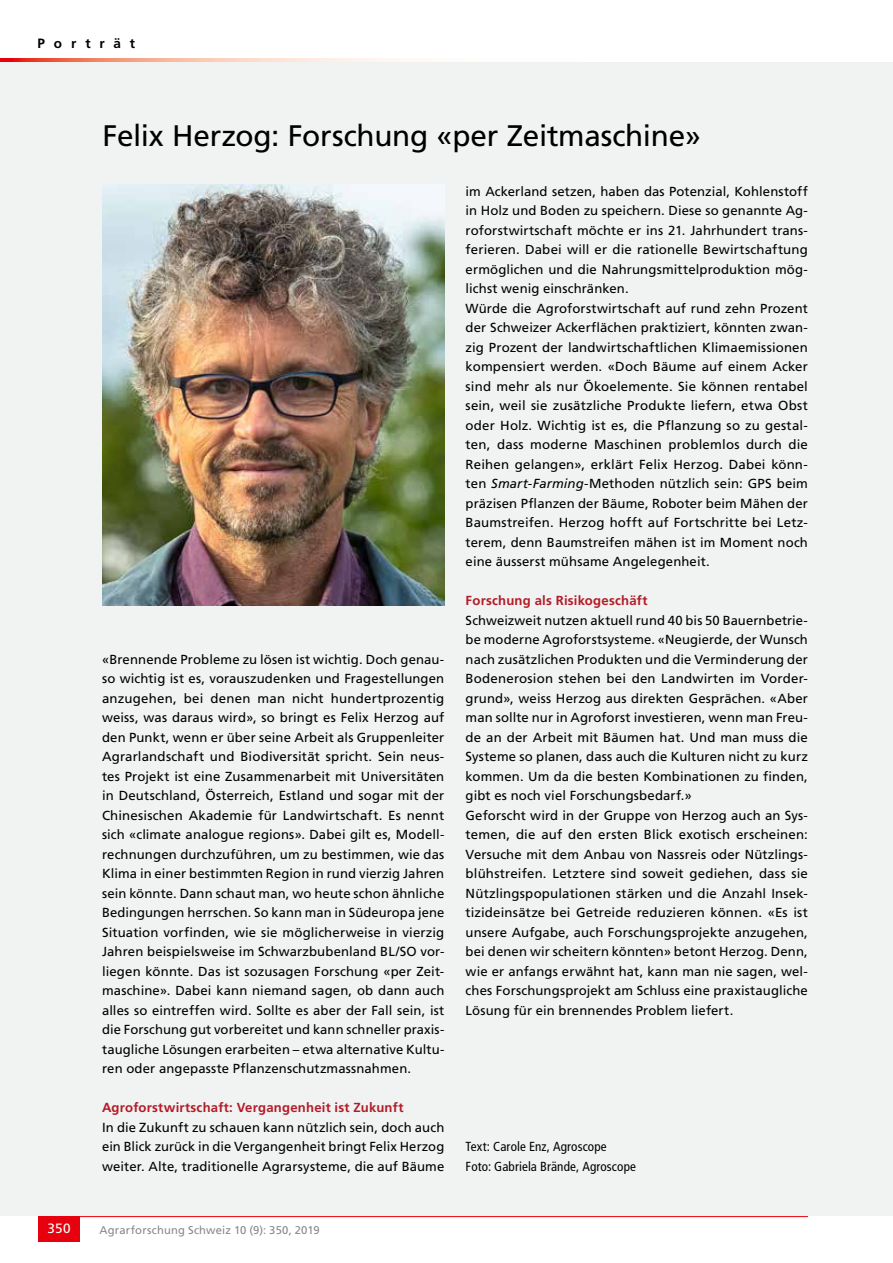
<style>
.page{position:relative;width:893px;height:1263px;background:#fff}
.page>*{position:absolute;margin:0;border:0;box-sizing:border-box;transform-origin:0 0}
.t1{font:29.7px "Frutiger LT Std";letter-spacing:-.01em;color:#000}
.t2{font:700 13.5px "Frutiger LT Std";letter-spacing:.655em;color:#000}
.t3{font:13.5px "Frutiger LT Std";color:#fff}
.t4{font:13.2px/19.5px "Frutiger LT Std";letter-spacing:.01em;color:#000}
.t5{font:700 13.2px "Frutiger LT Std";letter-spacing:.015em;color:#b21c27}
.t6{font:condensed 13.2px/19.5px "Frutiger LT Std";letter-spacing:.01em;color:#000}
.t7{font:11.25px "Frutiger LT Std";letter-spacing:.015em;color:#878988}
.s1{font-style:italic}
</style>
<div class="page">
<svg style="left:0;top:58px;width:808px;height:5px"></svg>
<hr style="left:38px;top:1216px;width:770px;height:1px;background:#e7000e">
<div style="left:38px;top:1216px;width:42px;height:26px;background:#e7000e"></div>
<div style="left:0;top:63px;width:893px;height:1153px;background:#f1f2f2"></div>
<img style="left:102px;top:185px;width:342px;height:420px">
<p class="t2" style="left:38px;top:36px;width:99px">Porträt</p>
<h1 class="t1" style="left:102px;top:118px;width:600px">Felix Herzog: Forschung «per Zeitmaschine»</h1>
<p class="t4" style="left:466px;top:181px;width:344px">im Ackerland setzen, haben das Potenzial, Kohlenstoff in Holz und Boden zu speichern. Diese so genannte Ag&shy;roforstwirtschaft möchte er ins 21. Jahrhundert trans&shy;ferieren. Dabei will er die rationelle Bewirtschaftung ermöglichen und die Nahrungsmittelproduktion mög&shy;lichst wenig einschränken.<br>Würde die Agroforstwirtschaft auf rund zehn Prozent der Schweizer Ackerflächen praktiziert, könnten zwan&shy;zig Prozent der landwirtschaftlichen Klimaemissionen kompensiert werden. «Doch Bäume auf einem Acker sind mehr als nur Ökoelemente. Sie können rentabel sein, weil sie zusätzliche Produkte liefern, etwa Obst oder Holz. Wichtig ist es, die Pflanzung so zu gestal&shy;ten, dass moderne Maschinen problemlos durch die Reihen gelangen», erklärt Felix Herzog. Dabei könn&shy;ten <span class="s1">Smart-Farming</span>-Methoden nützlich sein: GPS beim präzisen Pflanzen der Bäume, Roboter beim Mähen der Baumstreifen. Herzog hofft auf Fortschritte bei Letz&shy;terem, denn Baumstreifen mähen ist im Moment noch eine äusserst mühsame Angelegenheit.</p>
<p class="t5" style="left:466px;top:593px;width:183px">Forschung als Risikogeschäft</p>
<p class="t4" style="left:466px;top:610px;width:344px">Schweizweit nutzen aktuell rund 40 bis 50 Bauernbetrie&shy;be moderne Agroforstsysteme. «Neugierde, der Wunsch nach zusätzlichen Produkten und die Verminderung der Bodenerosion stehen bei den Landwirten im Vorder&shy;grund», weiss Herzog aus direkten Gesprächen. «Aber man sollte nur in Agroforst investieren, wenn man Freu&shy;de an der Arbeit mit Bäumen hat. Und man muss die Systeme so planen, dass auch die Kulturen nicht zu kurz kommen. Um da die besten Kombinationen zu finden, gibt es noch viel Forschungsbedarf.»<br>Geforscht wird in der Gruppe von Herzog auch an Sys&shy;temen, die auf den ersten Blick exotisch erscheinen:<br>Versuche mit dem Anbau von Nassreis oder Nützlings&shy;blühstreifen. Letztere sind soweit gediehen, dass sie Nützlingspopulationen stärken und die Anzahl Insek&shy;tizideinsätze bei Getreide reduzieren können. «Es ist unsere Aufgabe, auch Forschungsprojekte anzugehen, bei denen wir scheitern könnten» betont Herzog. Denn, wie er anfangs erwähnt hat, kann man nie sagen, wel&shy;ches Forschungsprojekt am Schluss eine praxistaugliche Lösung für ein brennendes Problem liefert.</p>
<p class="t4" style="left:102px;top:649px;width:344px;text-align:justify">«Brennende Probleme zu lösen ist wichtig. Doch genau&shy;so wichtig ist es, vorauszudenken und Fragestellungen anzugehen, bei denen man nicht hundertprozentig weiss, was daraus wird», so bringt es Felix Herzog auf den Punkt, wenn er über seine Arbeit als Gruppenleiter Agrarlandschaft und Biodiversität spricht. Sein neus&shy;tes Projekt ist eine Zusammenarbeit mit Universitäten in Deutschland, Österreich, Estland und sogar mit der Chinesischen Akademie für Landwirtschaft. Es nennt sich «climate analogue regions». Dabei gilt es, Modell&shy;rechnungen durchzuführen, um zu bestimmen, wie das Klima in einer bestimmten Region in rund vierzig Jahren sein könnte. Dann schaut man, wo heute schon ähnliche Bedingungen herrschen. So kann man in Südeuropa jene Situation vorfinden, wie sie möglicherweise in vierzig Jahren beispielsweise im Schwarzbubenland BL/SO vor&shy;liegen könnte. Das ist sozusagen Forschung «per Zeit&shy;maschine». Dabei kann niemand sagen, ob dann auch alles so eintreffen wird. Sollte es aber der Fall sein, ist die Forschung gut vorbereitet und kann schneller praxis&shy;taugliche Lösungen erarbeiten – etwa alternative Kultu&shy;ren oder angepasste Pflanzenschutzmassnahmen.</p>
<p class="t5" style="left:102px;top:1100px;width:303px">Agroforstwirtschaft: Vergangenheit ist Zukunft</p>
<p class="t4" style="left:102px;top:1117px;width:344px;text-align:justify">In die Zukunft zu schauen kann nützlich sein, doch auch ein Blick zurück in die Vergangenheit bringt Felix Herzog weiter. Alte, traditionelle Agrarsysteme, die auf Bäume</p>
<p class="t6" style="left:466px;top:1137px;width:172px">Text: Carole Enz, Agroscope<br>Foto: Gabriela Brände, Agroscope</p>
<p class="t3" style="left:47px;top:1221px;width:25px">350</p>
<p class="t7" style="left:99px;top:1223px;width:222px">Agrarforschung Schweiz 10 (9): 350, 2019</p>
</div>
